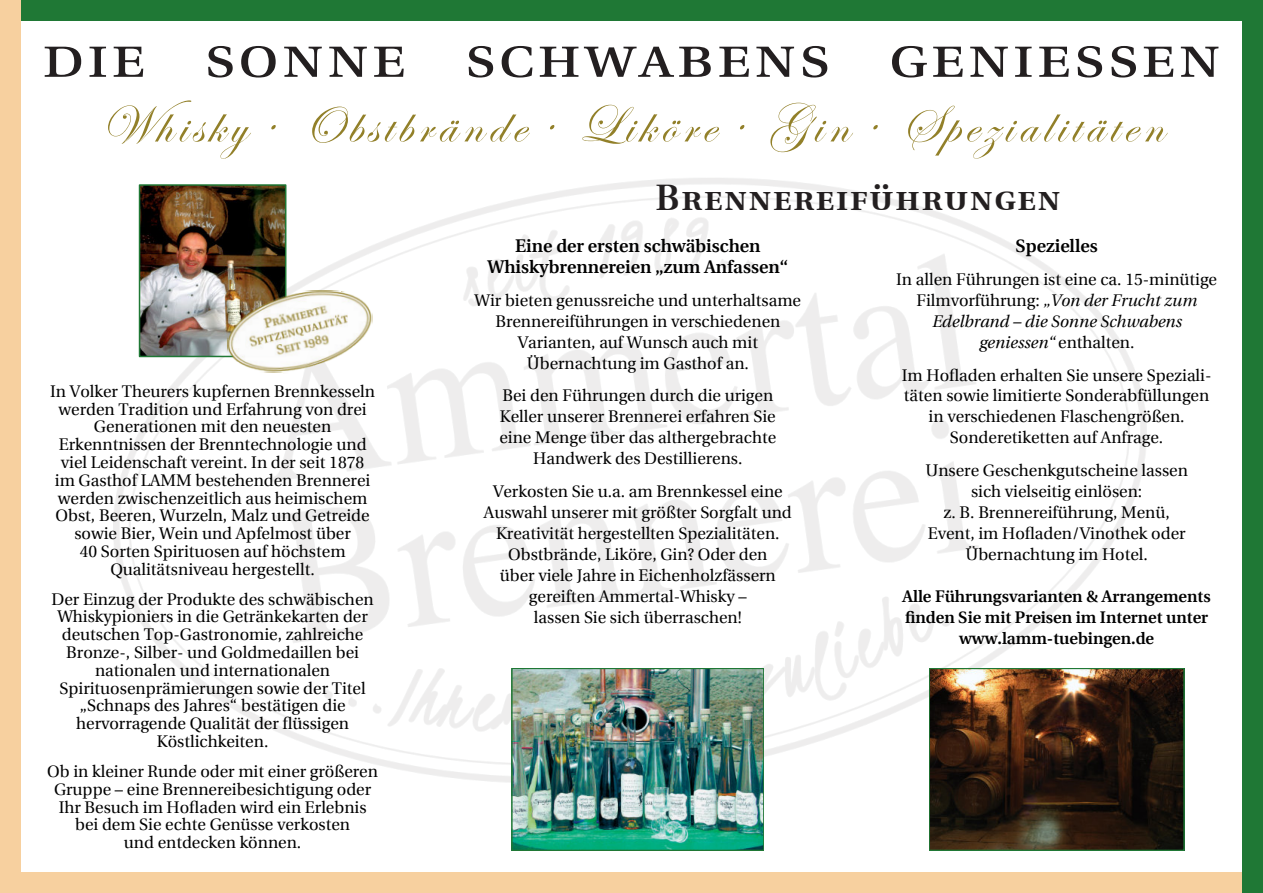
<style>
.page{position:relative;width:1263px;height:893px;background:#fff}
.page>*{position:absolute;margin:0;border:0;box-sizing:border-box;transform-origin:0 0}
.t1{font:60px "Utopia Regular SC";letter-spacing:.05em;color:#231f20;scale:1.1 1}
.t2{font:54px "Edwardian Script ITC";letter-spacing:.1em;color:#928029}
.t3{font:36px "Utopia Semibold SC";letter-spacing:.05em;color:#231f20}
.t4{font:600 18px/20.9px "Utopia";color:#000;text-align:center}
.t5{font:16.5px/17.9px "Utopia";color:#000;text-align:center}
.t6{font:600 16.5px/21px "Utopia";color:#000;text-align:center}
.s1{font-style:italic}
</style>
<div class="page">
<img style="left:114px;top:178px;width:1032px;height:606px">
<div style="left:6px;top:0;width:1250px;height:21px;background:#1f7835"></div>
<div style="left:6px;top:872px;width:1250px;height:21px;background:#f7d09f"></div>
<div style="left:0;top:0;width:21px;height:893px;background:#f7d09f"></div>
<div style="left:1242px;top:0;width:21px;height:893px;background:#1f7835"></div>
<img style="left:932px;top:671px;width:249px;height:176px">
<div style="left:929px;top:668px;width:255px;height:182px;border:2px solid #1f7835"></div>
<img style="left:142px;top:187px;width:141px;height:167px">
<div style="left:139px;top:184px;width:147px;height:173px;border:2px solid #1f7835"></div>
<img style="left:227px;top:289px;width:146px;height:85px">
<img style="left:515px;top:671px;width:246px;height:176px">
<div style="left:512px;top:668px;width:252px;height:182px;border:2px solid #1f7835"></div>
<h1 class="t1" style="left:43px;top:32px;width:1072px">die sonne schwabens geniessen</h1>
<h2 class="t2" style="left:100px;top:95px;width:1064px">Whisky . Obstbrände . Liköre . Gin . Spezialitäten</h2>
<p class="t5" style="left:50px;top:384px;width:326px">In Volker Theurers kupfernen Brennkesseln werden Tradition und Erfahrung von drei Generationen mit den neuesten Erkenntnissen der Brenntechnologie und viel Leidenschaft vereint. In der seit 1878 im Gasthof LAMM bestehenden Brennerei werden zwischenzeitlich aus heimischem Obst, Beeren, Wurzeln, Malz und Getreide sowie Bier, Wein und Apfelmost über<br>40 Sorten Spirituosen auf höchstem Qualitätsniveau hergestellt.</p>
<p class="t5" style="left:52px;top:591px;width:324px">Der Einzug der Produkte des schwäbischen Whiskypioniers in die Getränkekarten der deutschen Top-Gastronomie, zahlreiche Bronze-, Silber- und Goldmedaillen bei nationalen und internationalen Spirituosenprämierungen sowie der Titel ’Schnaps des Jahres≈ bestätigen die hervorragende Qualität der —üssigen Köstlichkeiten.</p>
<p class="t5" style="left:47px;top:764px;width:332px">Ob in kleiner Runde oder mit einer größeren Gruppe √ eine Brennereibesichtigung oder Ihr Besuch im Ho—aden wird ein Erlebnis bei dem Sie echte Genüsse verkosten<br>und entdecken können.</p>
<h3 class="t3" style="left:655px;top:183px;width:406px">Brennereiführungen</h3>
<p class="t4" style="left:487px;top:237px;width:302px">Eine der ersten schwäbischen<br>Whiskybrennereien ’zum Anfassen≈</p>
<p class="t5" style="left:475px;top:291px;width:328px;line-height:21px">Wir bieten genussreiche und unterhaltsame Brennereiführungen in verschiedenen Varianten, auf Wunsch auch mit Übernachtung im Gasthof an.</p>
<p class="t5" style="left:499px;top:387px;width:278px;line-height:21px">Bei den Führungen durch die urigen Keller unserer Brennerei erfahren Sie eine Menge über das althergebrachte Handwerk des Destillierens.</p>
<p class="t5" style="left:484px;top:483px;width:309px;line-height:20.9px">Verkosten Sie u.a. am Brennkessel eine Auswahl unserer mit größter Sorgfalt und Kreativität hergestellten Spezialitäten.<br>Obstbrände, Liköre, Gin? Oder den<br>über viele Jahre in Eichenholzfässern gereiften Ammertal-Whisky √<br>lassen Sie sich überraschen!</p>
<p class="t4" style="left:1015px;top:237px;width:84px">Spezielles</p>
<p class="t5" style="left:896px;top:270px;width:322px;line-height:21px">In allen Führungen ist eine ca. 15-minütige Filmvorführung: <span class="s1">’Von der Frucht zum Edelbrand √ die Sonne Schwabens geniessen≈</span> enthalten.</p>
<p class="t5" style="left:902px;top:366px;width:311px;line-height:20.9px">Im Ho—aden erhalten Sie unsere Speziali&shy;täten sowie limitierte Sonderabfüllungen in verschiedenen Flaschengrößen.<br>Sonderetiketten auf Anfrage.</p>
<p class="t5" style="left:925px;top:462px;width:264px;line-height:21px">Unsere Geschenkgutscheine lassen sich vielseitig einlösen:<br>z. B. Brennereiführung, Menü,<br>Event, im Ho—aden/Vinothek oder<br>Übernachtung im Hotel.</p>
<p class="t6" style="left:902px;top:587px;width:310px">Alle Führungsvarianten &amp; Arrangements –nden Sie mit Preisen im Internet unter www.lamm-tuebingen.de</p>
</div>
